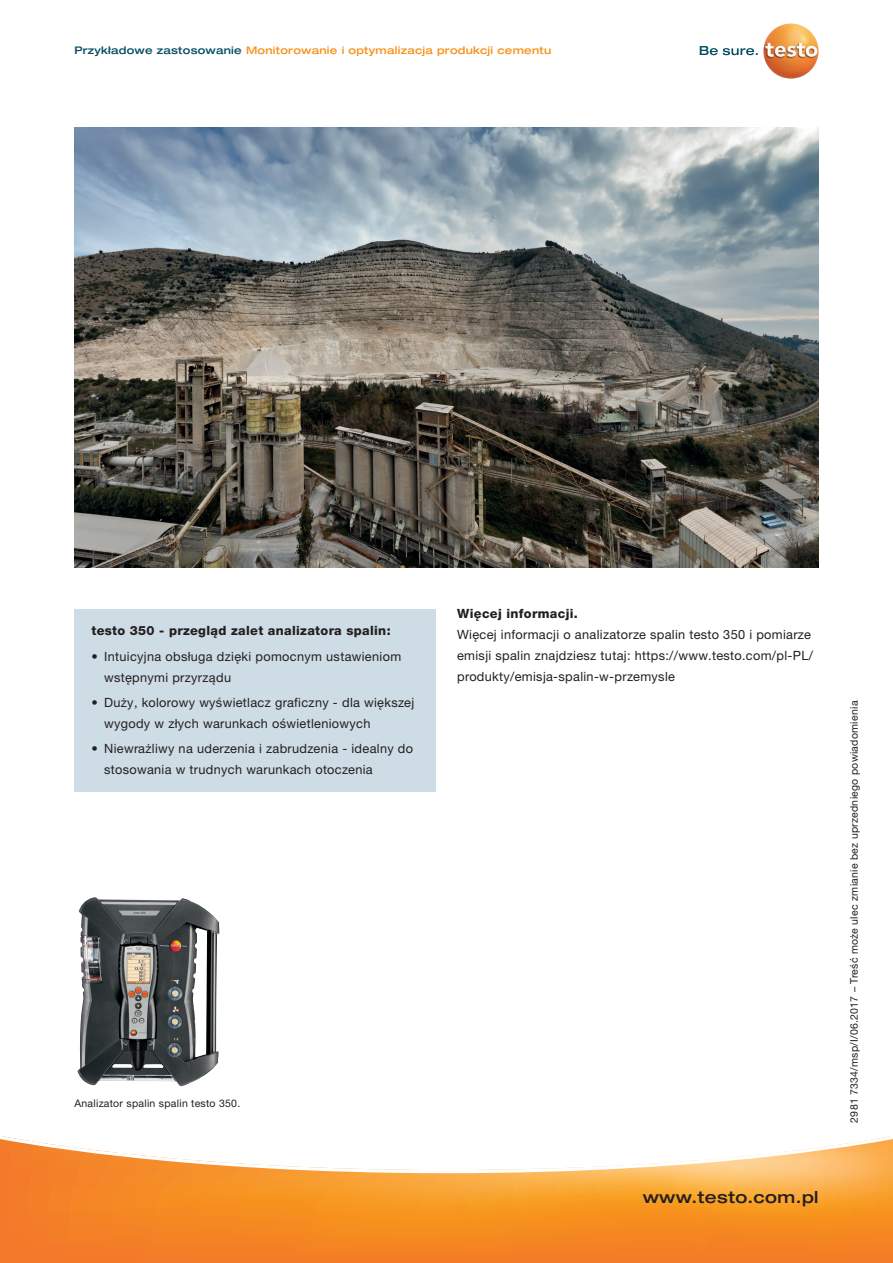
<style>
.page{position:relative;width:893px;height:1263px;background:#fff}
.page>*{position:absolute;margin:0;border:0;box-sizing:border-box;transform-origin:0 0}
.t1{font:500 expanded 16.5px "Helvetica Neue LTW1 G";letter-spacing:.025em;color:#231f20}
.t2{font:12.75px/21px "Helvetica Neue LTW1 G";letter-spacing:.025em;color:#231f20}
.t3{font:800 12.75px "Helvetica Neue LTW1 G";letter-spacing:.025em;color:#231f20}
.t4{font:10.5px "Helvetica Neue LTW1 G";letter-spacing:.025em;color:#231f20}
.t5{font:500 expanded 10.5px "Helvetica Neue LTW1 G";letter-spacing:.025em;color:#f7931d}
.s1{color:#074f64}
</style>
<div class="page">
<svg style="left:0;top:1136px;width:893px;height:127px"></svg>
<img style="left:77px;top:897px;width:143px;height:189px">
<img style="left:74px;top:128px;width:745px;height:440px">
<svg style="left:700px;top:46px;width:58px;height:9px"></svg>
<img style="left:763px;top:23px;width:56px;height:56px;border-radius:28px">
<div style="left:74px;top:609px;width:362px;height:183px;background:#cedce5"></div>
<p class="t5" style="left:74px;top:43px;width:478px"><span class="s1">Przykładowe zastosowanie</span> Monitorowanie i optymalizacja produkcji cementu</p>
<p class="t3" style="left:91px;top:623px;width:301px">testo 350 - przegląd zalet analizatora spalin:</p>
<p class="t2" style="left:104px;top:645px;width:299px;text-indent:-13px">• Intuicyjna obsługa dzięki pomocnym ustawieniom wstępnymi przyrządu</p>
<p class="t2" style="left:104px;top:692px;width:312px;text-indent:-13px">• Duży, kolorowy wyświetlacz graficzny - dla większej wygody w złych warunkach oświetleniowych</p>
<p class="t2" style="left:104px;top:738px;width:310px;text-indent:-13px">• Niewrażliwy na uderzenia i zabrudzenia - idealny do stosowania w trudnych warunkach otoczenia</p>
<p class="t4" style="left:74px;top:1096px;width:167px">Analizator spalin spalin testo 350.</p>
<p class="t3" style="left:457px;top:606px;width:122px">Więcej informacji.</p>
<p class="t2" style="left:457px;top:624px;width:357px">Więcej informacji o analizatorze spalin testo 350 i pomiarze emisji spalin znajdziesz tutaj: https://www.testo.com/pl-PL/ produkty/emisja-spalin-w-przemysle</p>
<p class="t1" style="left:643px;top:1187px;width:177px">www.testo.com.pl</p>
<p class="t4" style="left:848px;top:1123px;width:423px;rotate:-90deg">2981 7334/msp/I/06.2017 – Treść może ulec zmianie bez uprzedniego powiadomienia</p>
</div>
